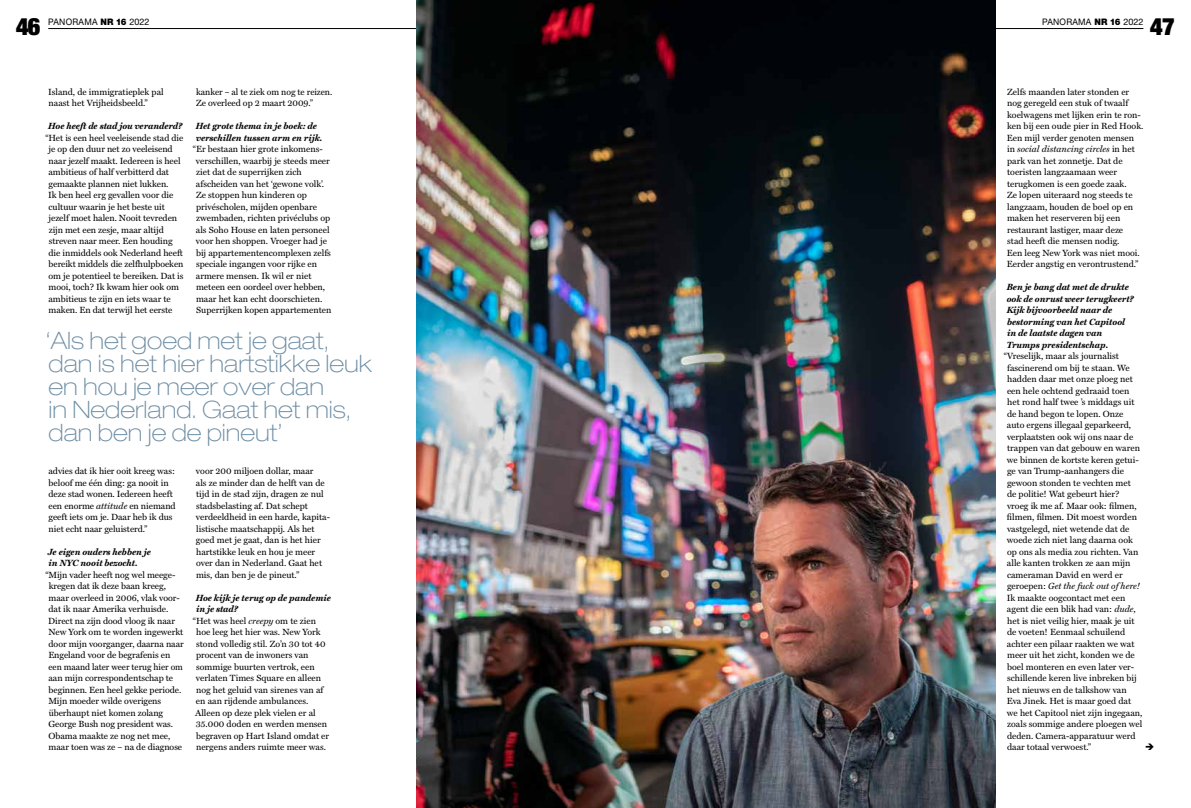
<style>
.page{position:relative;width:1191px;height:808px;background:#fff}
.page>*{position:absolute;margin:0;border:0;box-sizing:border-box;transform-origin:0 0}
.t1{font:100 expanded 24px/23px "Helvetica Neue LT Std";color:#6d8da4}
.t2{font:900 condensed 24px "Helvetica Neue LT Std";color:#000}
.t3{font:9px/11.5px "Miller Text";color:#000}
.t4{font:italic 700 9px/11.5px "Miller Text";color:#000}
.t5{font:9px "Helvetica Neue LT Std";letter-spacing:.03em;color:#000;scale:.95 1}
.s1{font-weight:900}
.s2{font-style:italic}
</style>
<div class="page">
<hr style="left:48px;top:28px;width:1095px;height:1px;background:#000">
<img style="left:417px;top:0;width:578px;height:808px">
<h1 class="t2" style="left:16px;top:11px;width:26px">46</h1>
<h1 class="t2" style="left:1150px;top:11px;width:26px">47</h1>
<p class="t5" style="left:48px;top:16px;width:108px">PANORAMA <span class="s1">NR 16</span> 2022</p>
<p class="t5" style="left:1042px;top:16px;width:108px">PANORAMA <span class="s1">NR 16</span> 2022</p>
<p class="t3" style="left:48px;top:86px;width:117px">Island, de immigratieplek pal naast het Vrijheidsbeeld.”</p>
<p class="t4" style="left:48px;top:121px;width:136px">Hoe heeft de stad jou veranderd?</p>
<p class="t3" style="left:48px;top:132px;width:137px;text-indent:-3px">“Het is een heel veeleisende stad die je op den duur net zo veeleisend naar jezelf maakt. Iedereen is heel ambitieus of half verbitterd dat gemaakte plannen niet lukken.<br>Ik ben heel erg gevallen voor die cultuur waarin je het beste uit jezelf moet halen. Nooit tevreden zijn met een zesje, maar altijd streven naar meer. Een houding die inmiddels ook Nederland heeft bereikt middels die zelfhulpboeken om je potentieel te bereiken. Dat is mooi, toch? Ik kwam hier ook om ambitieus te zijn en iets waar te maken. En dat terwijl het eerste</p>
<p class="t3" style="left:196px;top:86px;width:138px">kanker – al te ziek om nog te reizen.<br>Ze overleed op 2 maart 2009.”</p>
<p class="t4" style="left:196px;top:121px;width:128px">Het grote thema in je boek: de verschillen tussen arm en rijk.</p>
<p class="t3" style="left:196px;top:144px;width:137px;text-indent:-3px">“Er bestaan hier grote inkomens&shy;verschillen, waarbij je steeds meer ziet dat de superrijken zich afscheiden van het ‘gewone volk’.<br>Ze stoppen hun kinderen op privéscholen, mijden openbare zwembaden, richten privéclubs op als Soho House en laten personeel voor hen shoppen. Vroeger had je bij appartementencomplexen zelfs speciale ingangen voor rijke en armere mensen. Ik wil er niet meteen een oordeel over hebben, maar het kan echt doorschieten.<br>Superrijken kopen appartementen</p>
<h1 class="t1" style="left:45px;top:328px;width:328px">‘Als het goed met je gaat, dan is het hier hartstikke leuk en hou je meer over dan<br>in Nederland. Gaat het mis, dan ben je de pineut’</h1>
<p class="t3" style="left:48px;top:466px;width:129px">advies dat ik hier ooit kreeg was: beloof me één ding: ga nooit in deze stad wonen. Iedereen heeft een enorme <span class="s2">attitude</span> en niemand geeft iets om je. Daar heb ik dus niet echt naar geluisterd.”</p>
<p class="t4" style="left:48px;top:546px;width:104px">Je eigen ouders hebben je in NYC nooit bezocht.</p>
<p class="t3" style="left:48px;top:569px;width:137px;text-indent:-3px">“Mijn vader heeft nog wel meege&shy;kregen dat ik deze baan kreeg, maar overleed in 2006, vlak voor&shy;dat ik naar Amerika verhuisde.<br>Direct na zijn dood vloog ik naar<br>New York om te worden ingewerkt door mijn voorganger, daarna naar<br>Engeland voor de begrafenis en een maand later weer terug hier om aan mijn correspondentschap te beginnen. Een heel gekke periode.<br>Mijn moeder wilde overigens überhaupt niet komen zolang<br>George Bush nog president was.<br>Obama maakte ze nog net mee, maar toen was ze – na de diagnose</p>
<p class="t3" style="left:196px;top:466px;width:136px">voor 200 miljoen dollar, maar<br>als ze minder dan de helft van de tijd in de stad zijn, dragen ze nul stadsbelasting af. Dat schept verdeeldheid in een harde, kapita&shy;listische maatschappij. Als het goed met je gaat, dan is het hier hartstikke leuk en hou je meer over dan in Nederland. Gaat het mis, dan ben je de pineut.”</p>
<p class="t4" style="left:196px;top:592px;width:137px">Hoe kijk je terug op de pandemie</p>
<p class="t4" style="left:196px;top:604px;width:43px">in je stad?</p>
<p class="t3" style="left:193px;top:615px;width:125px">“Het was heel <span class="s2">creepy</span> om te zien</p>
<p class="t3" style="left:196px;top:627px;width:126px">hoe leeg het hier was. New York</p>
<p class="t3" style="left:196px;top:638px;width:131px">stond volledig stil. Zo’n 30 tot 40</p>
<p class="t3" style="left:196px;top:650px;width:114px">procent van de inwoners van</p>
<p class="t3" style="left:196px;top:661px;width:120px">sommige buurten vertrok, een</p>
<p class="t3" style="left:196px;top:673px;width:127px">verlaten Times Square en alleen</p>
<p class="t3" style="left:196px;top:684px;width:129px">nog het geluid van sirenes van af</p>
<p class="t3" style="left:196px;top:696px;width:114px">en aan rijdende ambulances.</p>
<p class="t3" style="left:195px;top:707px;width:122px">Alleen op deze plek vielen er al</p>
<p class="t3" style="left:196px;top:719px;width:133px">35.000 doden en werden mensen</p>
<p class="t3" style="left:196px;top:730px;width:135px">begraven op Hart Island omdat er</p>
<p class="t3" style="left:196px;top:742px;width:131px">nergens anders ruimte meer was.</p>
<p class="t3" style="left:1006px;top:86px;width:138px">Zelfs maanden later stonden er nog geregeld een stuk of twaalf koelwagens met lijken erin te ron&shy;ken bij een oude pier in Red Hook.<br>Een mijl verder genoten mensen in <span class="s2">social distancing circles</span> in het park van het zonnetje. Dat de toeristen langzaamaan weer terugkomen is een goede zaak.<br>Ze lopen uiteraard nog steeds te langzaam, houden de boel op en maken het reserveren bij een restaurant lastiger, maar deze<br>stad heeft die mensen nodig.<br>Een leeg New York was niet mooi.<br>Eerder angstig en verontrustend.”</p>
<p class="t4" style="left:1006px;top:282px;width:129px">Ben je bang dat met de drukte ook de onrust weer terugkeert?<br>Kijk bijvoorbeeld naar de bestorming van het Capitool in de laatste dagen van<br>Trumps presidentschap.</p>
<p class="t3" style="left:1006px;top:351px;width:137px;text-indent:-3px">“Vreselijk, maar als journalist fascinerend om bij te staan. We hadden daar met onze ploeg net een hele ochtend gedraaid toen het rond half twee ’s middags uit de hand begon te lopen. Onze auto ergens illegaal geparkeerd, verplaatsten ook wij ons naar de trappen van dat gebouw en waren we binnen de kortste keren getui&shy;ge van Trump-aanhangers die gewoon stonden te vechten met<br>de politie! Wat gebeurt hier? vroeg ik me af. Maar ook: filmen, filmen, filmen. Dit moest worden vastgelegd, niet wetende dat de woede zich niet lang daarna ook op ons als media zou richten. Van alle kanten trokken ze aan mijn cameraman David en werd er geroepen: <span class="s2">Get the fuck out of here!<br></span>Ik maakte oogcontact met een agent die een blik had van: <span class="s2">dude</span>, het is niet veilig hier, maak je uit de voeten! Eenmaal schuilend achter een pilaar raakten we wat meer uit het zicht, konden we de boel monteren en even later ver&shy;schillende keren live inbreken bij het nieuws en de talkshow van<br>Eva Jinek. Het is maar goed dat we het Capitool niet zijn ingegaan, zoals sommige andere ploegen wel deden. Camera-apparatuur werd daar totaal verwoest.”</p>
</div>
